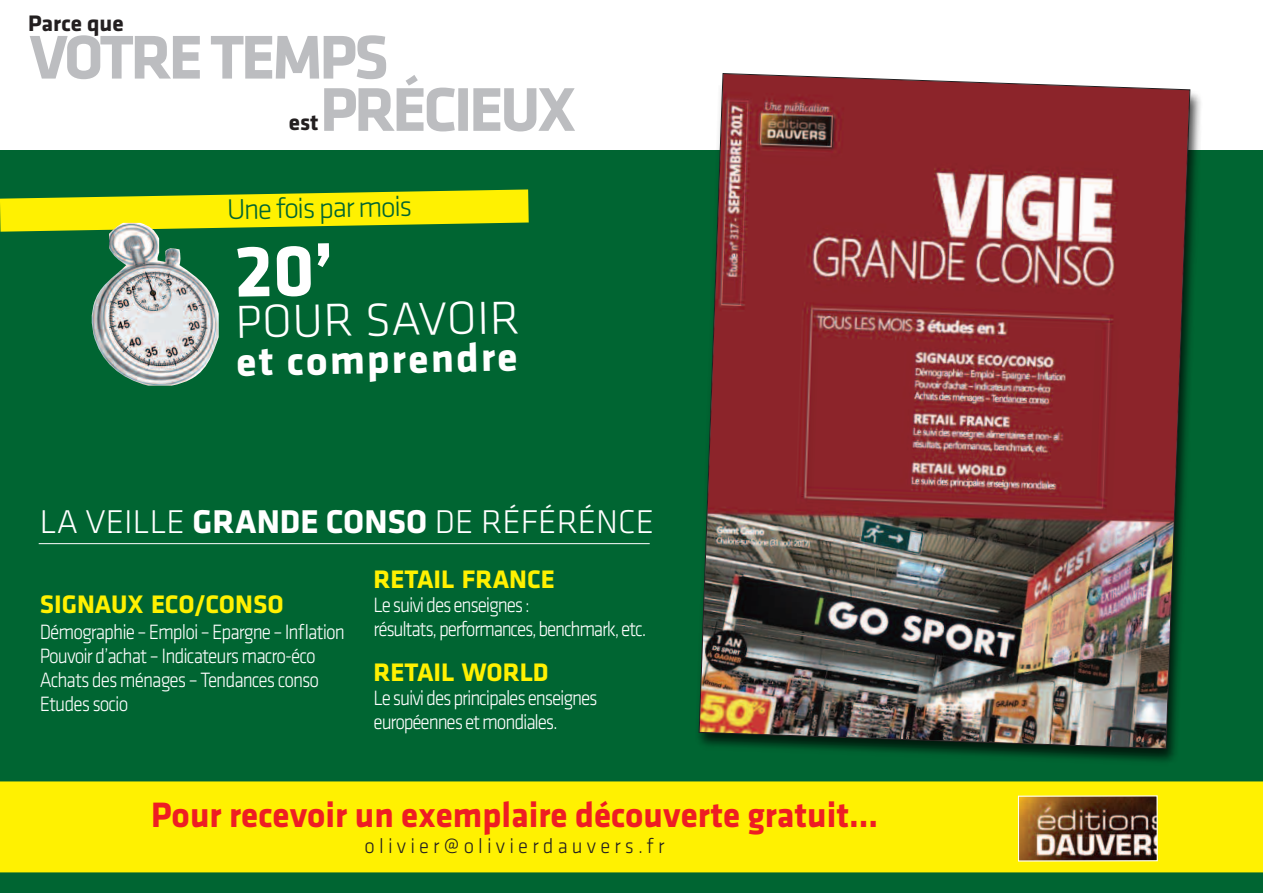
<style>
.page{position:relative;width:1263px;height:893px;background:#fff}
.page>*{position:absolute;margin:0;border:0;box-sizing:border-box;transform-origin:0 0}
.t1{font:700 64.05px/52.2px "Klavika";letter-spacing:-.05em;color:#bcbdc0}
.t2{font:300 48.15px "Klavika";color:#fff}
.t3{font:700 41.85px "Klavika";color:#fff}
.t4{font:700 36.6px "Klavika";color:#ee1d23;scale:.96 1}
.t5{font:300 34.2px "Klavika";color:#fff}
.t6{font:300 29.4px "Klavika";color:#006532}
.t7{font:700 26.25px "Klavika";color:#fff101}
.t8{font:700 23.25px "Klavika";color:#231f20}
.t9{font:300 21.45px/23.9px "Klavika CH";letter-spacing:-.06em;color:#fff;scale:.9 1}
.t10{font:300 21.45px "Klavika CH";letter-spacing:.2em;color:#231f20;scale:.96 1}
.s1{font-weight:700}
</style>
<div class="page">
<div style="left:0;top:0;width:1263px;height:804px;background:#006532"></div>
<div style="left:0;top:791px;width:1263px;height:102px;background:#006532"></div>
<div style="left:0;top:0;width:1263px;height:149px;background:#fff"></div>
<img style="left:691px;top:89px;width:519px;height:673px">
<img style="left:699px;top:73px;width:491px;height:676px">
<div style="left:0;top:781px;width:1263px;height:91px;background:#fff101"></div>
<img style="left:92px;top:297px;width:127px;height:89px">
<img style="left:1020px;top:797px;width:136px;height:62px">
<hr style="left:39px;top:543px;width:611px;height:1px;background:#fff">
<svg style="left:0;top:189px;width:529px;height:108px"></svg>
<p class="t8" style="left:28px;top:16px;width:97px">Parce que</p>
<h1 class="t1" style="left:320px;top:37px;width:258px;text-indent:-290px">VOTRE TEMPS<br>PRÉCIEUX</h1>
<p class="t8" style="left:289px;top:114px;width:31px">est</p>
<h3 class="t6" style="left:227px;top:200px;width:187px;rotate:-1deg">Une fois par mois</h3>
<h2 class="t2" style="left:235px;top:306px;width:286px;rotate:-1deg">POUR SAVOIR</h2>
<h3 class="t3" style="left:236px;top:348px;width:283px;rotate:-1deg">et comprendre</h3>
<h3 class="t5" style="left:40px;top:510px;width:616px">LA VEILLE <span class="s1">GRANDE CONSO</span> DE RÉFÉRÉNCE</h3>
<p class="t7" style="left:40px;top:596px;width:245px">SIGNAUX ECO/CONSO</p>
<p class="t9" style="left:40px;top:622px;width:341px">Démographie–Emploi–Epargne–Inflation Pouvoir d’achat – Indicateurs macro-éco Achats des ménages – Tendances conso Etudes socio</p>
<p class="t7" style="left:373px;top:570px;width:183px">RETAIL FRANCE</p>
<p class="t9" style="left:374px;top:595px;width:305px">Le suivi des enseignes : résultats,performances, benchmark, etc.</p>
<p class="t7" style="left:373px;top:664px;width:177px">RETAIL WORLD</p>
<p class="t9" style="left:374px;top:688px;width:250px">Le suivi des principales enseignes européennes et mondiales.</p>
<h3 class="t4" style="left:151px;top:803px;width:759px">Pour recevoir un exemplaire découverte gratuit...</h3>
<p class="t10" style="left:365px;top:839px;width:314px">olivier@olivierdauvers.fr</p>
</div>
